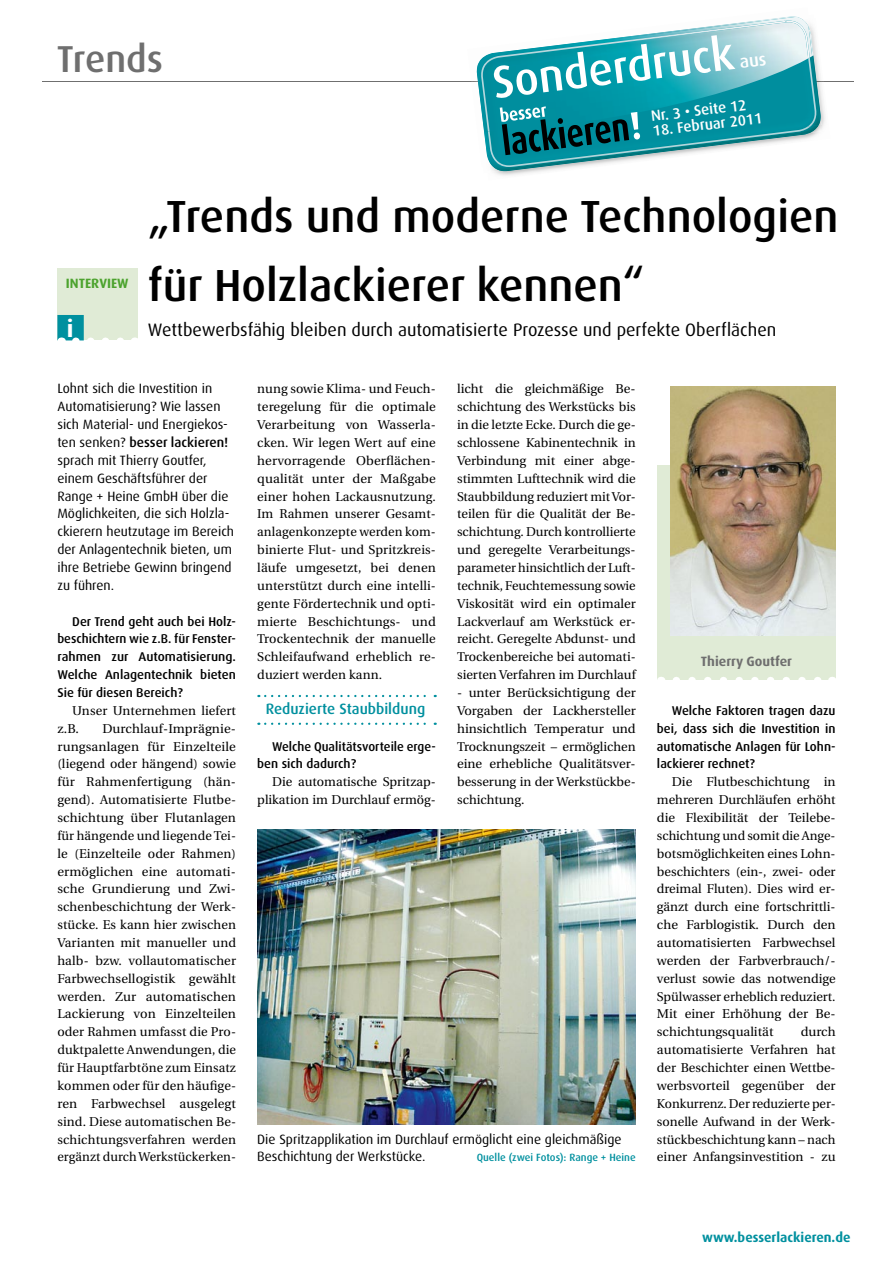
<style>
.page{position:relative;width:893px;height:1263px;background:#fff}
.page>*{position:absolute;margin:0;border:0;box-sizing:border-box;transform-origin:0 0}
.t1{font:500 45.45px "Dax";color:#fff}
.t2{font:500 45px/69px "Dax OT";color:#000}
.t3{font:500 37.5px "Dax OT";color:#6f6f6f}
.t4{font:700 24px "Dax OT";color:#fff}
.t5{font:18px "Dax OT";color:#000}
.t6{font:500 15px "Dax";color:#fff}
.t7{font:500 15px "Dax OT";color:#00909f}
.t8{font:13.5px/17.9px "Dax OT";color:#000}
.t9{font:700 13.5px "Dax";color:#00909f}
.t10{font:700 13.5px "Dax OT";color:#6f6f6f}
.t11{font:700 13.5px "Dax OT";color:#4ca32e}
.t12{font:12.75px/17.9px "Utopia";color:#000;text-align:justify}
.t13{font:500 12.75px/17.9px "Dax OT";color:#000;text-align:justify}
.t14{font:500 10.5px "Dax OT";color:#00909f}
.s1{font-weight:500}
</style>
<div class="page">
<hr style="left:43px;top:81px;width:811px;height:1px;background:#6f6f6f">
<svg style="left:265px;top:695px;width:171px;height:2px"></svg>
<svg style="left:265px;top:723px;width:171px;height:2px"></svg>
<img style="left:820px;top:81px;width:2px;height:44px">
<img style="left:813px;top:29px;width:8px;height:92px">
<img style="left:812px;top:27px;width:1px;height:29px">
<img style="left:492px;top:165px;width:83px;height:6px">
<img style="left:477px;top:17px;width:335px;height:115px">
<img style="left:499px;top:164px;width:101px;height:3px">
<img style="left:488px;top:58px;width:329px;height:106px">
<img style="left:481px;top:21px;width:329px;height:110px">
<svg style="left:500px;top:106px;width:140px;height:49px;background:#107480"></svg>
<img style="left:257px;top:829px;width:379px;height:296px">
<div style="left:57px;top:269px;width:81px;height:71px;background:#e0ebd6"></div>
<div style="left:57px;top:315px;width:27px;height:25px;background:#00909f"></div>
<svg style="left:76px;top:337px;width:48px;height:4px"></svg>
<div style="left:657px;top:465px;width:179px;height:214px;background:#e0ebd6"></div>
<img style="left:671px;top:386px;width:165px;height:250px">
<svg style="left:676px;top:677px;width:148px;height:3px"></svg>
<svg style="left:740px;top:55px;width:26px;height:13px"></svg>
<h3 class="t3" style="left:57px;top:35px;width:108px">Trends</h3>
<h1 class="t1" style="left:490px;top:57px;width:244px;rotate:-7deg">Sonderdruck</h1>
<p class="t6" style="left:650px;top:108px;width:98px;rotate:-7deg">Nr. 3 • Seite 12</p>
<p class="t6" style="left:652px;top:122px;width:112px;rotate:-7deg">18. Februar 2011</p>
<p class="t11" style="left:66px;top:274px;width:64px">INTERVIEW</p>
<h3 class="t4" style="left:67px;top:313px;width:8px">i</h3>
<h2 class="t2" style="left:148px;top:183px;width:692px">„Trends und moderne Technologien für Holzlackierer kennen“</h2>
<h3 class="t5" style="left:148px;top:318px;width:630px">Wettbewerbsfähig bleiben durch automatisierte Prozesse und perfekte Oberflächen</h3>
<p class="t8" style="left:57px;top:380px;width:178px">Lohnt sich die Investition in<br>Automatisierung? Wie lassen sich Material- und Energiekos&shy;ten senken? <span class="s1">besser lackieren! </span>sprach mit Thierry Goutfer, einem Geschäftsführer der<br>Range + Heine GmbH über die<br>Möglichkeiten, die sich Holzla&shy;ckierern heutzutage im Bereich der Anlagentechnik bieten, um ihre Betriebe Gewinn bringend zu führen.</p>
<p class="t13" style="left:57px;top:612px;width:180px;text-indent:15px">Der Trend geht auch bei Holz&shy;beschichtern wie z.B. für Fenster&shy;rahmen zur Automatisierung.<br>Welche Anlagentechnik bieten Sie für diesen Bereich?</p>
<p class="t12" style="left:57px;top:702px;width:180px;text-indent:15px">Unser Unternehmen liefert z.B.</p>
<p class="t12" style="left:57px;top:720px;width:180px;text-indent:45px">Durchlauf-Imprägnie&shy;rungsanlagen für Einzelteile (liegend oder hängend) sowie für Rahmenfertigung (hän&shy;gend). Automatisierte Flutbe&shy;schichtung über Flutanlagen für hängende und liegende Tei&shy;le (Einzelteile oder Rahmen) ermöglichen eine automati&shy;sche Grundierung und Zwi&shy;schenbeschichtung der Werk&shy;stücke. Es kann hier zwischen Varianten mit manueller und halb- bzw. vollautomatischer Farbwechsellogistik gewählt werden. Zur automatischen Lackierung von Einzelteilen oder Rahmen umfasst die Pro&shy;duktpalette Anwendungen, die für Hauptfarbtöne zum Einsatz kommen oder für den häufige&shy;ren Farbwechsel ausgelegt sind. Diese automatischen Be&shy;schichtungsverfahren werden ergänzt durch Werkstückerken-</p>
<p class="t12" style="left:257px;top:380px;width:180px">nung sowie Klima- und Feuch&shy;teregelung für die optimale Verarbeitung von Wasserla&shy;cken. Wir legen Wert auf eine hervorragende Oberflächen&shy;qualität unter der Maßgabe einer hohen Lackausnutzung.<br>Im Rahmen unserer Gesamt&shy;anlagenkonzepte werden kom&shy;binierte Flut- und Spritzkreis&shy;läufe umgesetzt, bei denen unterstützt durch eine intelli&shy;gente Fördertechnik und opti&shy;mierte Beschichtungs- und Trockentechnik der manuelle Schleifaufwand erheblich re&shy;duziert werden kann.</p>
<p class="t7" style="left:266px;top:699px;width:161px">Reduzierte Staubbildung</p>
<p class="t13" style="left:257px;top:737px;width:180px;text-indent:15px">Welche Qualitätsvorteile erge&shy;ben sich dadurch?</p>
<p class="t12" style="left:257px;top:773px;width:180px;text-align:right">Die automatische Spritzap&shy;plikation im Durchlauf ermög-</p>
<p class="t12" style="left:457px;top:380px;width:180px">licht die gleichmäßige Be&shy;schichtung des Werkstücks bis in die letzte Ecke. Durch die ge&shy;schlossene Kabinentechnik in Verbindung mit einer abge&shy;stimmten Lufttechnik wird die Staubbildung reduziert mit Vor&shy;teilen für die Qualität der Be&shy;schichtung. Durch kontrollierte und geregelte Verarbeitungs&shy;parameter hinsichtlich der Luft&shy;technik, Feuchtemessung sowie Viskosität wird ein optimaler Lackverlauf am Werkstück er&shy;reicht. Geregelte Abdunst- und Trockenbereiche bei automati&shy;sierten Verfahren im Durchlauf</p>
<p class="t12" style="left:457px;top:684px;width:180px">- unter Berücksichtigung der Vorgaben der Lackhersteller hinsichtlich Temperatur und Trocknungszeit – ermöglichen eine erhebliche Qualitätsver&shy;besserung in der Werkstückbe&shy;schichtung.</p>
<p class="t8" style="left:257px;top:1130px;width:366px;line-height:17.1px">Die Spritzapplikation im Durchlauf ermöglicht eine gleichmäßige<br>Beschichtung der Werkstücke.</p>
<p class="t14" style="left:477px;top:1150px;width:160px">Quelle (zwei Fotos): Range + Heine</p>
<p class="t10" style="left:701px;top:653px;width:93px">Thierry Goutfer</p>
<p class="t13" style="left:657px;top:702px;width:180px;text-indent:15px">Welche Faktoren tragen dazu bei, dass sich die Investition in automatische Anlagen für Lohn&shy;lackierer rechnet?</p>
<p class="t12" style="left:657px;top:773px;width:180px;text-indent:15px">Die Flutbeschichtung in mehreren Durchläufen erhöht die Flexibilität der Teilebe&shy;schichtung und somit die Ange&shy;botsmöglichkeiten eines Lohn&shy;beschichters (ein-, zwei- oder dreimal Fluten). Dies wird er&shy;gänzt durch eine fortschrittli&shy;che Farblogistik. Durch den automatisierten Farbwechsel werden der Farbverbrauch/- verlust sowie das notwendige Spülwasser erheblich reduziert.<br>Mit einer Erhöhung der Be&shy;schichtungsqualität</p>
<p class="t12" style="left:657px;top:1023px;width:180px;text-indent:144px">durch automatisierte Verfahren hat der Beschichter einen Wettbe&shy;werbsvorteil gegenüber der Konkurrenz. Der reduzierte per&shy;sonelle Aufwand in der Werk&shy;stückbeschichtung kann – nach einer Anfangsinvestition - zu</p>
<p class="t9" style="left:702px;top:1229px;width:150px">www.besserlackieren.de</p>
</div>
